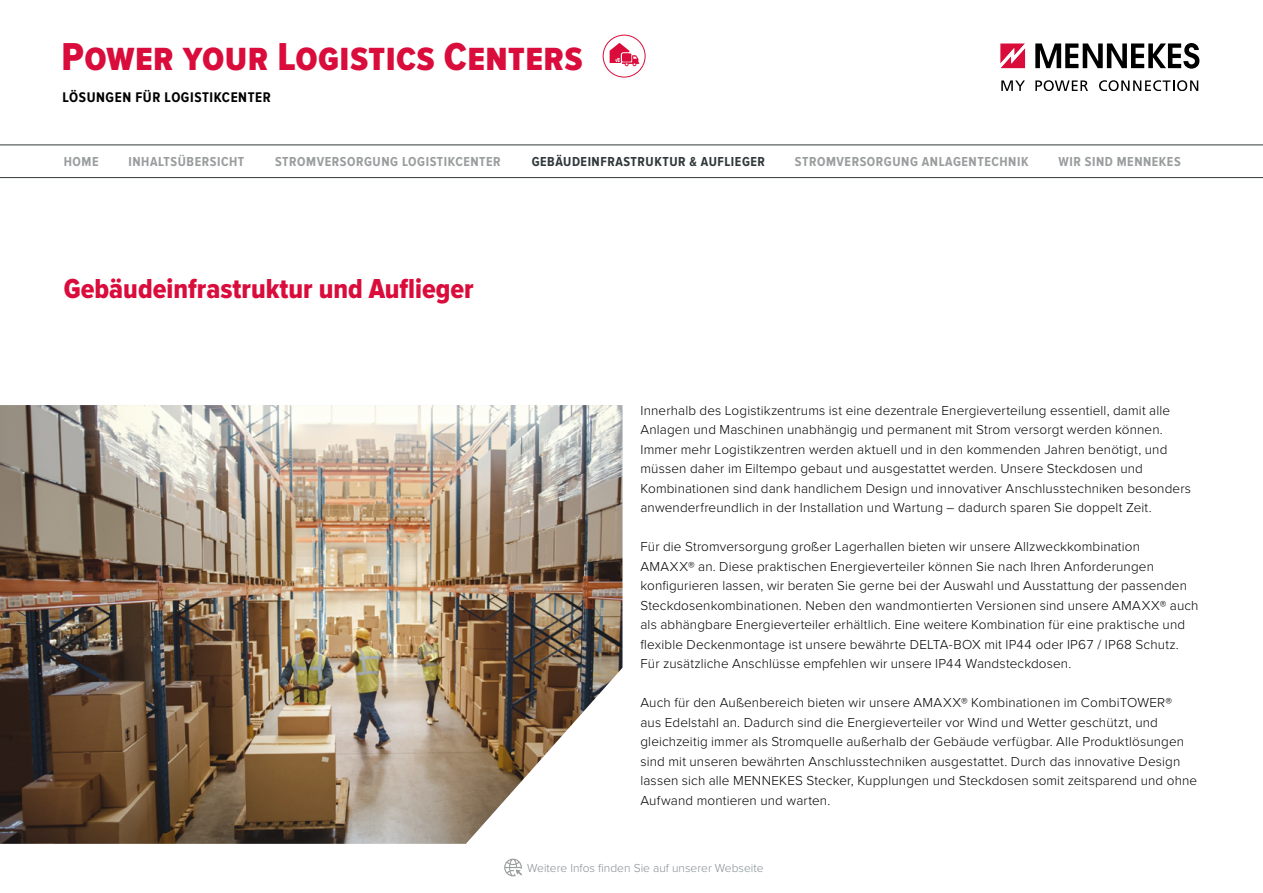
<style>
.page{position:relative;width:1263px;height:893px;background:#fff}
.page>*{position:absolute;margin:0;border:0;box-sizing:border-box;transform-origin:0 0}
.t1{font:40.35px "Proxima Nova Cond Extrabld";letter-spacing:.01em;color:#d90c3b}
.t2{font:28.5px "Proxima Nova Cond Extrabld";color:#d90c3b}
.t3{font:700 14.55px "Proxima Nova Cond";letter-spacing:.04em;color:#000}
.t4{font:300 13.5px/19.5px "Proxima Nova";letter-spacing:.01em;color:#000}
.t5{font:700 13.5px "Proxima Nova Cond";letter-spacing:.04em;color:#9a9d9e}
.t6{font:700 13.5px "Proxima Nova Cond";letter-spacing:.04em;color:#30383b}
.t7{font:300 12px "Proxima Nova";color:#868f93}
</style>
<div class="page">
<svg style="left:0;top:145px;width:1263px;height:33px"></svg>
<svg style="left:1001px;top:80px;width:24px;height:11px"></svg>
<svg style="left:1035px;top:80px;width:53px;height:11px"></svg>
<svg style="left:1099px;top:80px;width:99px;height:11px"></svg>
<svg style="left:1035px;top:43px;width:164px;height:26px"></svg>
<svg style="left:1000px;top:43px;width:25px;height:25px"></svg>
<svg style="left:504px;top:859px;width:18px;height:17px"></svg>
<svg style="left:603px;top:35px;width:42px;height:42px"></svg>
<div style="left:603px;top:35px;width:42px;height:42px;border:1px solid #d90c3b;border-radius:50%"></div>
<svg style="left:610px;top:43px;width:30px;height:25px"></svg>
<div style="left:622px;top:53px;width:9px;height:9px;background:#d90c3b"></div>
<img style="left:0;top:405px;width:622px;height:439px">
<h1 class="t1" style="left:62px;top:34px;width:522px">Power your Logistics Centers</h1>
<p class="t3" style="left:63px;top:89px;width:210px">LÖSUNGEN FÜR LOGISTIKCENTER</p>
<p class="t5" style="left:64px;top:154px;width:36px">HOME</p>
<p class="t6" style="left:532px;top:154px;width:235px">GEBÄUDEINFRASTRUKTUR &amp; AUFLIEGER</p>
<p class="t5" style="left:128px;top:154px;width:117px">INHALTSÜBERSICHT</p>
<p class="t5" style="left:275px;top:154px;width:227px">STROMVERSORGUNG LOGISTIKCENTER</p>
<p class="t5" style="left:795px;top:154px;width:235px">STROMVERSORGUNG ANLAGENTECHNIK</p>
<p class="t5" style="left:1058px;top:154px;width:124px">WIR SIND MENNEKES</p>
<h2 class="t2" style="left:64px;top:272px;width:411px">Gebäudeinfrastruktur und Auflieger</h2>
<p class="t4" style="left:640px;top:401px;width:552px">Innerhalb des Logistikzentrums ist eine dezentrale Energieverteilung essentiell, damit alle Anlagen und Maschinen unabhängig und permanent mit Strom versorgt werden können.<br>Immer mehr Logistikzentren werden aktuell und in den kommenden Jahren benötigt, und müssen daher im Eiltempo gebaut und ausgestattet werden. Unsere Steckdosen und Kombinationen sind dank handlichem Design und innovativer Anschlusstechniken besonders anwenderfreundlich in der Installation und Wartung – dadurch sparen Sie doppelt Zeit.</p>
<p class="t4" style="left:640px;top:537px;width:560px">Für die Stromversorgung großer Lagerhallen bieten wir unsere Allzweckkombination<br>AMAXX® an. Diese praktischen Energieverteiler können Sie nach Ihren Anforderungen konfigurieren lassen, wir beraten Sie gerne bei der Auswahl und Ausstattung der passenden Steckdosenkombinationen. Neben den wandmontierten Versionen sind unsere AMAXX® auch als abhängbare Energieverteiler erhältlich. Eine weitere Kombination für eine praktische und flexible Deckenmontage ist unsere bewährte DELTA-BOX mit IP44 oder IP67 / IP68 Schutz.<br>Für zusätzliche Anschlüsse empfehlen wir unsere IP44 Wandsteckdosen.</p>
<p class="t4" style="left:640px;top:693px;width:558px">Auch für den Außenbereich bieten wir unsere AMAXX® Kombinationen im CombiTOWER®<br>aus Edelstahl an. Dadurch sind die Energieverteiler vor Wind und Wetter geschützt, und gleichzeitig immer als Stromquelle außerhalb der Gebäude verfügbar. Alle Produktlösungen sind mit unseren bewährten Anschlusstechniken ausgestattet. Durch das innovative Design lassen sich alle MENNEKES Stecker, Kupplungen und Steckdosen somit zeitsparend und ohne Aufwand montieren und warten.</p>
<p class="t7" style="left:527px;top:861px;width:238px">Weitere Infos finden Sie auf unserer Webseite</p>
</div>
